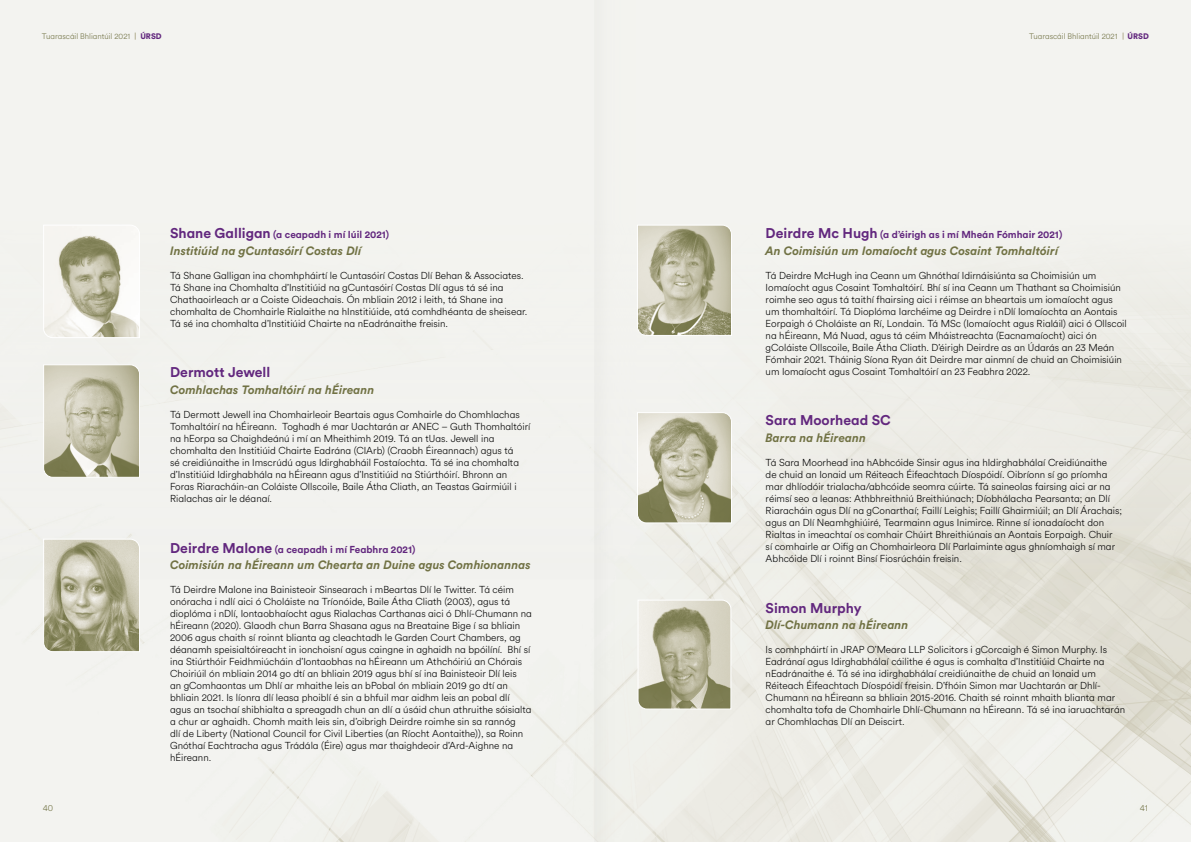
<style>
.page{position:relative;width:1191px;height:842px;background:#fff}
.page>*{position:absolute;margin:0;border:0;box-sizing:border-box;transform-origin:0 0}
.t1{font:700 14px "VM Circular Shout";color:#62277e}
.t2{font:italic 700 12px "VM Circular Shout";color:#717244}
.t3{font:300 10px/12px "VM Circular Whisper";color:#000}
.t4{font:700 10px "VM Circular Shout";color:#62277e}
.t5{font:300 9px "VM Circular Whisper";color:#717244}
.t6{font:300 8px "VM Circular Whisper";color:#717244}
.t7{font:900 8px "VM Circular Yell";color:#62277e}
.s1{font-size:14px}
</style>
<div class="page">
<img style="left:0;top:0;width:1191px;height:842px">
<svg style="left:640px;top:599px;width:92px;height:111px;background:#bbb9a1"></svg>
<svg style="left:640px;top:224px;width:92px;height:112px;background:#bbb89f"></svg>
<svg style="left:640px;top:412px;width:92px;height:112px;background:#bcbaa2"></svg>
<svg style="left:43px;top:364px;width:97px;height:114px;background:#c0bea6"></svg>
<svg style="left:43px;top:538px;width:97px;height:115px;background:#b8b59b"></svg>
<svg style="left:43px;top:224px;width:97px;height:115px"></svg>
<div style="left:594px;top:0;width:46px;height:842px;background:#f0f1ed"></div>
<p class="t6" style="left:42px;top:31px;width:90px">Tuarascáil Bhliantúil 2021</p>
<p class="t7" style="left:140px;top:31px;width:23px">ÚRSD</p>
<p class="t6" style="left:1029px;top:31px;width:90px">Tuarascáil Bhliantúil 2021</p>
<p class="t7" style="left:1127px;top:31px;width:23px">ÚRSD</p>
<p class="t4" style="left:170px;top:228px;width:221px"><span class="s1">Shane Galligan</span> (a ceapadh i mí Iúil 2021)</p>
<p class="t2" style="left:170px;top:242px;width:193px">Institiúid na gCuntasóirí Costas Dlí</p>
<p class="t3" style="left:170px;top:269px;width:359px">Tá Shane Galligan ina chomhpháirtí le Cuntasóirí Costas Dlí Behan &amp; Associates.<br>Tá Shane ina Chomhalta d’Institiúid na gCuntasóirí Costas Dlí agus tá sé ina Chathaoirleach ar a Coiste Oideachais. Ón mbliain 2012 i leith, tá Shane ina chomhalta de Chomhairle Rialaithe na hInstitiúide, atá comhdhéanta de sheisear.<br>Tá sé ina chomhalta d’Institiúid Chairte na nEadránaithe freisin.</p>
<h1 class="t1" style="left:170px;top:363px;width:102px">Dermott Jewell</h1>
<p class="t2" style="left:170px;top:382px;width:206px">Comhlachas Tomhaltóirí na hÉireann</p>
<p class="t3" style="left:170px;top:408px;width:362px">Tá Dermott Jewell ina Chomhairleoir Beartais agus Comhairle do Chomhlachas Tomhaltóirí na hÉireann. Toghadh é mar Uachtarán ar ANEC – Guth Thomhaltóirí na hEorpa sa Chaighdeánú i mí an Mheithimh 2019. Tá an tUas. Jewell ina chomhalta den Institiúid Chairte Eadrána (CIArb) (Craobh Éireannach) agus tá<br>sé creidiúnaithe in Imscrúdú agus Idirghabháil Fostaíochta. Tá sé ina chomhalta d’Institiúid Idirghabhála na hÉireann agus d’Institiúid na Stiúrthóirí. Bhronn an Foras Riaracháin-an Coláiste Ollscoile, Baile Átha Cliath, an Teastas Gairmiúil i Rialachas air le déanaí.</p>
<p class="t4" style="left:170px;top:542px;width:247px"><span class="s1">Deirdre Malone</span> (a ceapadh i mí Feabhra 2021)</p>
<p class="t2" style="left:170px;top:557px;width:362px">Coimisiún na hÉireann um Chearta an Duine agus Comhionannas</p>
<p class="t3" style="left:170px;top:583px;width:363px">Tá Deirdre Malone ina Bainisteoir Sinsearach i mBeartas Dlí le Twitter. Tá céim onóracha i ndlí aici ó Choláiste na Tríonóide, Baile Átha Cliath (2003), agus tá dioplóma i nDlí, Iontaobhaíocht agus Rialachas Carthanas aici ó Dhlí-Chumann na hÉireann (2020). Glaodh chun Barra Shasana agus na Breataine Bige í sa bhliain 2006 agus chaith sí roinnt blianta ag cleachtadh le Garden Court Chambers, ag déanamh speisialtóireacht in ionchoisní agus caingne in aghaidh na bpóilíní. Bhí sí ina Stiúrthóir Feidhmiúcháin d’Iontaobhas na hÉireann um Athchóiriú an Chórais Choiriúil ón mbliain 2014 go dtí an bhliain 2019 agus bhí sí ina Bainisteoir Dlí leis<br>an gComhaontas um Dhlí ar mhaithe leis an bPobal ón mbliain 2019 go dtí an bhliain 2021. Is líonra dlí leasa phoiblí é sin a bhfuil mar aidhm leis an pobal dlí agus an tsochaí shibhialta a spreagadh chun an dlí a úsáid chun athruithe sóisialta a chur ar aghaidh. Chomh maith leis sin, d’oibrigh Deirdre roimhe sin sa rannóg<br>dlí de Liberty (National Council for Civil Liberties (an Ríocht Aontaithe)), sa Roinn Gnóthaí Eachtracha agus Trádála (Éire) agus mar thaighdeoir d’Ard-Aighne na hÉireann.</p>
<p class="t4" style="left:765px;top:228px;width:298px"><span class="s1">Deirdre Mc Hugh</span> (a d’éirigh as i mí Mheán Fómhair 2021)</p>
<p class="t2" style="left:765px;top:242px;width:294px">An Coimisiún um Iomaíocht agus Cosaint Tomhaltóirí</p>
<p class="t3" style="left:765px;top:269px;width:363px">Tá Deirdre McHugh ina Ceann um Ghnóthaí Idirnáisiúnta sa Choimisiún um Iomaíocht agus Cosaint Tomhaltóirí. Bhí sí ina Ceann um Thathant sa Choimisiún roimhe seo agus tá taithí fhairsing aici i réimse an bheartais um iomaíocht agus um thomhaltóirí. Tá Dioplóma Iarchéime ag Deirdre i nDlí Iomaíochta an Aontais Eorpaigh ó Choláiste an Rí, Londain. Tá MSc (Iomaíocht agus Rialáil) aici ó Ollscoil na hÉireann, Má Nuad, agus tá céim Mháistreachta (Eacnamaíocht) aici ón gColáiste Ollscoile, Baile Átha Cliath. D’éirigh Deirdre as an Údarás an 23 Meán Fómhair 2021. Tháinig Síona Ryan áit Deirdre mar ainmní de chuid an Choimisiúin um Iomaíocht agus Cosaint Tomhaltóirí an 23 Feabhra 2022.</p>
<h1 class="t1" style="left:765px;top:411px;width:127px">Sara Moorhead SC</h1>
<p class="t2" style="left:765px;top:430px;width:102px">Barra na hÉireann</p>
<p class="t3" style="left:765px;top:456px;width:358px">Tá Sara Moorhead ina hAbhcóide Sinsir agus ina hIdirghabhálaí Creidiúnaithe<br>de chuid an Ionaid um Réiteach Éifeachtach Díospóidí. Oibríonn sí go príomha mar dhlíodóir trialacha/abhcóide seomra cúirte. Tá saineolas fairsing aici ar na réimsí seo a leanas: Athbhreithniú Breithiúnach; Díobhálacha Pearsanta; an Dlí Riaracháin agus Dlí na gConarthaí; Faillí Leighis; Faillí Ghairmiúil; an Dlí Árachais; agus an Dlí Neamhghiúiré, Tearmainn agus Inimirce. Rinne sí ionadaíocht don Rialtas in imeachtaí os comhair Chúirt Bhreithiúnais an Aontais Eorpaigh. Chuir<br>sí comhairle ar Oifig an Chomhairleora Dlí Parlaiminte agus ghníomhaigh sí mar Abhcóide Dlí i roinnt Binsí Fiosrúcháin freisin.</p>
<h1 class="t1" style="left:765px;top:598px;width:98px">Simon Murphy</h1>
<p class="t2" style="left:765px;top:617px;width:144px">Dlí-Chumann na hÉireann</p>
<p class="t3" style="left:765px;top:643px;width:361px">Is comhpháirtí in JRAP O’Meara LLP Solicitors i gCorcaigh é Simon Murphy. Is Eadránaí agus Idirghabhálaí cáilithe é agus is comhalta d’Institiúid Chairte na nEadránaithe é. Tá sé ina idirghabhálaí creidiúnaithe de chuid an Ionaid um Réiteach Éifeachtach Díospóidí freisin. D’fhóin Simon mar Uachtarán ar Dhlí-Chumann na hÉireann sa bhliain 2015-2016. Chaith sé roinnt mhaith blianta mar chomhalta tofa de Chomhairle Dhlí-Chumann na hÉireann. Tá sé ina iaruachtarán ar Chomhlachas Dlí an Deiscirt.</p>
<p class="t5" style="left:43px;top:802px;width:12px">40</p>
<p class="t5" style="left:1139px;top:802px;width:10px">41</p>
</div>
